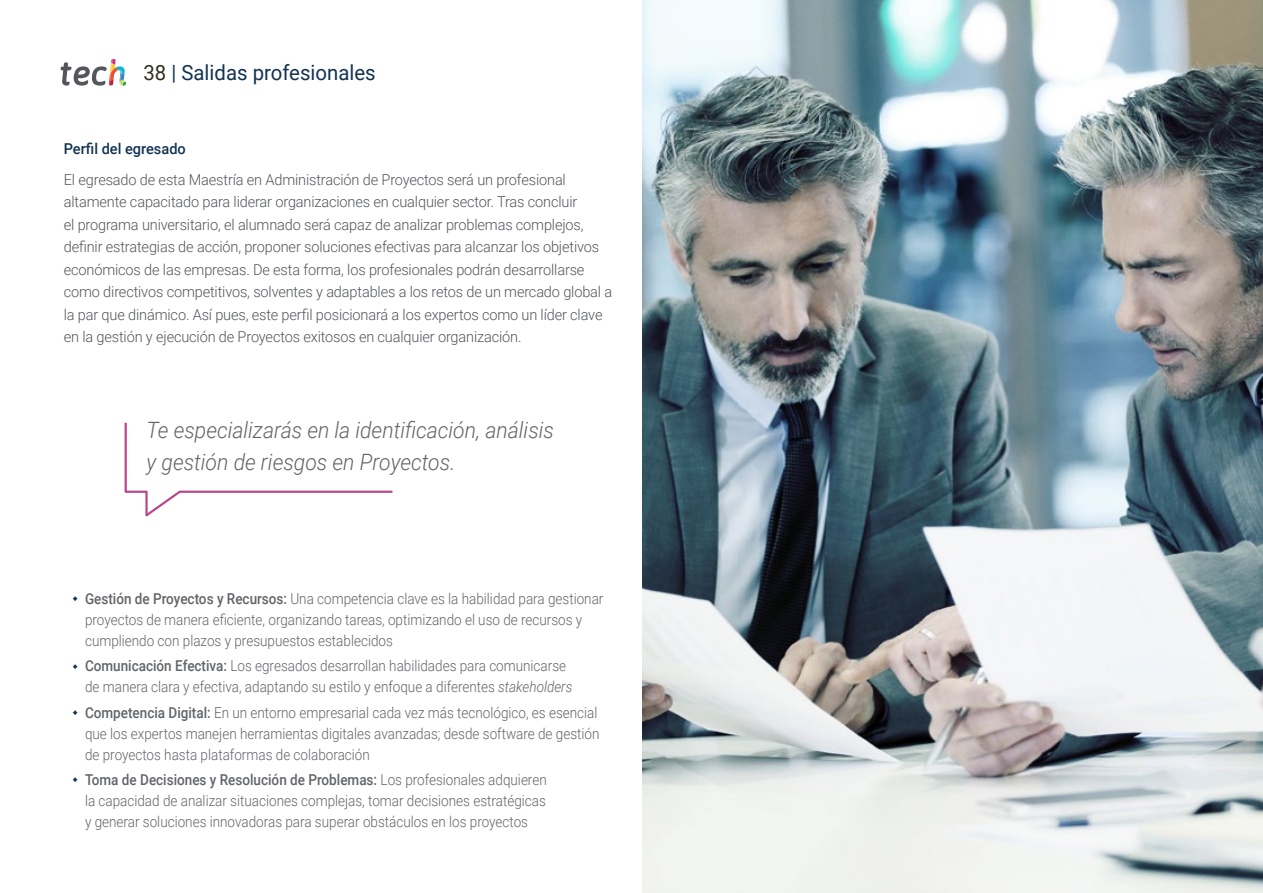
<style>
.page{position:relative;width:1263px;height:893px;background:#fff}
.page>*{position:absolute;margin:0;border:0;box-sizing:border-box;transform-origin:0 0}
.t1{font:italic 300 22.5px/31.5px "Roboto";color:#61646a;scale:.94 1}
.t2{font:21px "Roboto";color:#123352}
.t3{font:300 15px/21px "Roboto";color:#61646a;scale:.9 1}
.t4{font:300 15px/22.5px "Roboto";letter-spacing:-.01em;color:#52555b}
.t5{font:500 15px "Roboto";color:#123352}
.s1{color:#312e20}
.s2{font-weight:500}
.s3{font-style:italic}
</style>
<div class="page">
<img style="left:642px;top:0;width:621px;height:893px">
<svg style="left:124px;top:422px;width:269px;height:95px"></svg>
<svg style="left:61px;top:59px;width:65px;height:27px"></svg>
<h2 class="t2" style="left:144px;top:57px;width:234px"><span class="s1">38</span> | Salidas profesionales</h2>
<p class="t5" style="left:64px;top:138px;width:124px">Perfil del egresado</p>
<p class="t4" style="left:64px;top:168px;width:550px">El egresado de esta Maestría en Administración de Proyectos será un profesional altamente capacitado para liderar organizaciones en cualquier sector. Tras concluir<br>el programa universitario, el alumnado será capaz de analizar problemas complejos, definir estrategias de acción, proponer soluciones efectivas para alcanzar los objetivos económicos de las empresas. De esta forma, los profesionales podrán desarrollarse como directivos competitivos, solventes y adaptables a los retos de un mercado global a la par que dinámico. Así pues, este perfil posicionará a los expertos como un líder clave en la gestión y ejecución de Proyectos exitosos en cualquier organización.</p>
<h1 class="t1" style="left:147px;top:413px;width:435px">Te especializarás en la identificación, análisis y gestión de riesgos en Proyectos.</h1>
<p class="t3" style="left:85px;top:588px;width:577px"><span class="s2">Gestión de Proyectos y Recursos:</span> Una competencia clave es la habilidad para gestionar proyectos de manera eficiente, organizando tareas, optimizando el uso de recursos y cumpliendo con plazos y presupuestos establecidos</p>
<p class="t3" style="left:85px;top:655px;width:543px"><span class="s2">Comunicación Efectiva:</span> Los egresados desarrollan habilidades para comunicarse de manera clara y efectiva, adaptando su estilo y enfoque a diferentes <span class="s3">stakeholders</span></p>
<p class="t3" style="left:85px;top:701px;width:573px"><span class="s2">Competencia Digital:</span> En un entorno empresarial cada vez más tecnológico, es esencial que los expertos manejen herramientas digitales avanzadas; desde software de gestión de proyectos hasta plataformas de colaboración</p>
<p class="t3" style="left:85px;top:768px;width:514px;text-align:justify"><span class="s2">Toma de Decisiones y Resolución de Problemas:</span> Los profesionales adquieren la capacidad de analizar situaciones complejas, tomar decisiones estratégicas y generar soluciones innovadoras para superar obstáculos en los proyectos</p>
</div>
